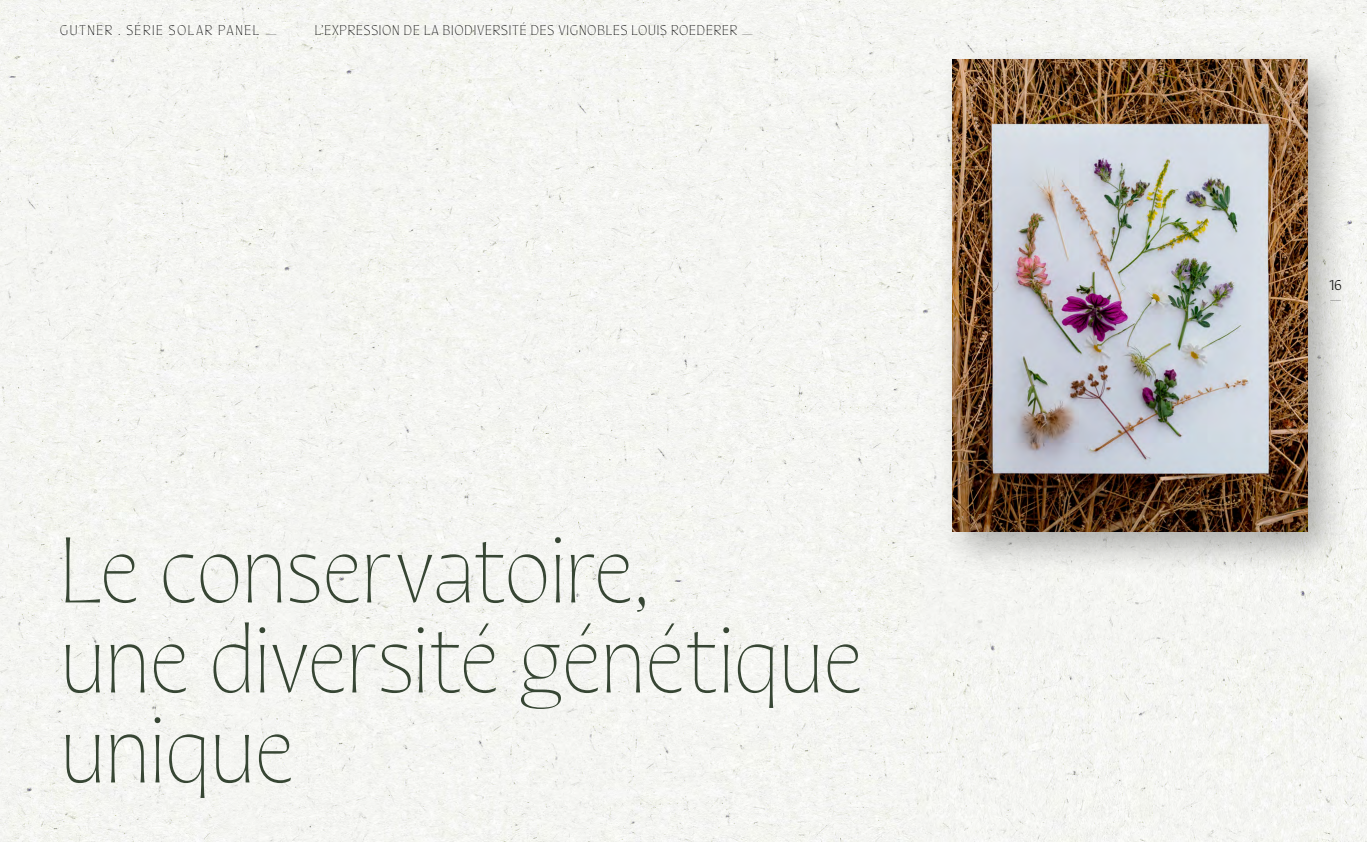
<style>
.page{position:relative;width:1367px;height:842px;background:#fff}
.page>*{position:absolute;margin:0;border:0;box-sizing:border-box;transform-origin:0 0}
.grand_titre{font:300 100px/90px "Quiverleaf CF";letter-spacing:-.02em;color:#374634}
.grand_titre-2{font:15px "Quiverleaf CF";letter-spacing:.05em;color:#000}
.grand_titre-3{font:15px "Quiverleaf CF";letter-spacing:.1em;color:#000}
.t1{font:800 15px/15px "Quiverleaf CF";color:#000}
.s1{font-weight:800}
</style>
<div class="page">
<div style="left:0;top:0;width:1366px;height:842px;background:#f5f5f2"></div>
<div style="left:934px;top:42px;width:419px;height:535px;background:#000;opacity:.3"></div>
<img style="left:952px;top:60px;width:355px;height:471px">
<p class="grand_titre-3" style="left:60px;top:20px;width:219px">GUTNER . SÉRIE SOLAR PANEL <span class="s1">—</span></p>
<p class="grand_titre-2" style="left:315px;top:20px;width:440px">L’EXPRESSION DE LA BIODIVERSITÉ DES VIGNOBLES LOUIS ROEDERER <span class="s1">—</span></p>
<p class="grand_titre" style="left:60px;top:515px;width:806px">Le conservatoire,<br>une diversité génétique unique</p>
<p class="t1" style="left:1329px;top:276px;width:13px">16 —</p>
</div>
